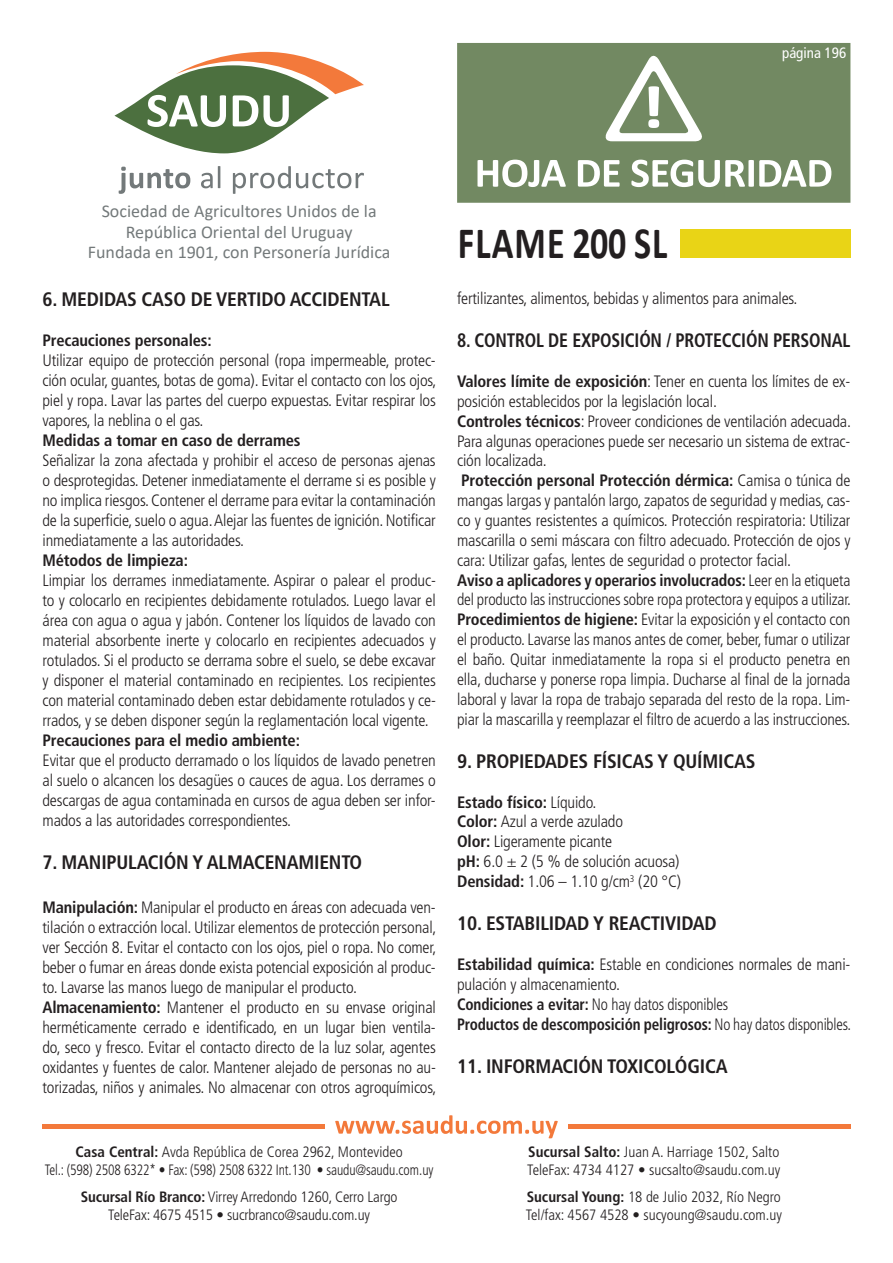
<style>
.page{position:relative;width:893px;height:1263px;background:#fff}
.page>*{position:absolute;margin:0;border:0;box-sizing:border-box;transform-origin:0 0}
.t1{font:700 45px "Calibri";letter-spacing:.03em;color:#231f20;scale:.8 1}
.t2{font:700 condensed 19.5px "Frutiger LT Std";letter-spacing:-.01em;color:#231f20}
.t3{font:700 condensed 19.5px "Frutiger LT Std";letter-spacing:-.01em;color:#231f20;scale:.91 1}
.t4{font:18px/21.6px "Calibri";color:#73797a;text-align:center}
.t5{font:300 condensed 16.5px/20px "Frutiger LT Std";letter-spacing:-.01em;color:#231f20;text-align:justify}
.t6{font:700 condensed 16.5px "Frutiger LT Std";letter-spacing:-.01em;color:#231f20}
.t7{font:300 condensed 15px/18px "Frutiger LT Std";color:#231f20;text-align:center}
.t8{font:condensed 15px "Frutiger LT Std";color:#fff}
.s1{font-weight:700}
</style>
<div class="page">
<svg style="left:457px;top:43px;width:393px;height:160px;background:#829674"></svg>
<svg style="left:119px;top:167px;width:71px;height:27px"></svg>
<svg style="left:201px;top:166px;width:19px;height:22px"></svg>
<svg style="left:233px;top:166px;width:131px;height:28px"></svg>
<svg style="left:114px;top:52px;width:250px;height:101px"></svg>
<div style="left:680px;top:229px;width:170px;height:29px;background:#e9d416"></div>
<svg style="left:43px;top:1125px;width:282px;height:4px"></svg>
<svg style="left:568px;top:1125px;width:282px;height:4px"></svg>
<svg style="left:335px;top:1115px;width:223px;height:23px"></svg>
<p class="t8" style="left:782px;top:45px;width:66px">página 196</p>
<p class="t4" style="left:102px;top:199px;width:276px">Sociedad de Agricultores Unidos de la<br>República Oriental del Uruguay</p>
<p class="t4" style="left:88px;top:240px;width:304px">Fundada en 1901, con Personería Jurídica</p>
<p class="t2" style="left:43px;top:288px;width:349px">6. MEDIDAS CASO DE VERTIDO ACCIDENTAL</p>
<p class="t6" style="left:43px;top:331px;width:171px">Precauciones personales:</p>
<p class="t5" style="left:43px;top:351px;width:395px">Utilizar equipo de protección personal (ropa impermeable, protec&shy;ción ocular, guantes, botas de goma). Evitar el contacto con los ojos, piel y ropa. Lavar las partes del cuerpo expuestas. Evitar respirar los vapores, la neblina o el gas.</p>
<p class="t6" style="left:43px;top:431px;width:260px">Medidas a tomar en caso de derrames</p>
<p class="t5" style="left:43px;top:451px;width:395px">Señalizar la zona afectada y prohibir el acceso de personas ajenas o desprotegidas. Detener inmediatamente el derrame si es posible y no implica riesgos. Contener el derrame para evitar la contaminación de la superficie, suelo o agua. Alejar las fuentes de ignición. Notificar inmediatamente a las autoridades.</p>
<p class="t6" style="left:43px;top:551px;width:147px">Métodos de limpieza:</p>
<p class="t5" style="left:43px;top:571px;width:395px">Limpiar los derrames inmediatamente. Aspirar o palear el produc&shy;to y colocarlo en recipientes debidamente rotulados. Luego lavar el área con agua o agua y jabón. Contener los líquidos de lavado con material absorbente inerte y colocarlo en recipientes adecuados y rotulados. Si el producto se derrama sobre el suelo, se debe excavar y disponer el material contaminado en recipientes. Los recipientes con material contaminado deben estar debidamente rotulados y ce&shy;rrados, y se deben disponer según la reglamentación local vigente.</p>
<p class="t6" style="left:43px;top:730px;width:259px">Precauciones para el medio ambiente:</p>
<p class="t5" style="left:43px;top:750px;width:395px">Evitar que el producto derramado o los líquidos de lavado penetren al suelo o alcancen los desagües o cauces de agua. Los derrames o descargas de agua contaminada en cursos de agua deben ser infor&shy;mados a las autoridades correspondientes.</p>
<p class="t2" style="left:43px;top:851px;width:321px">7. MANIPULACIÓN Y ALMACENAMIENTO</p>
<p class="t5" style="left:43px;top:897px;width:395px;text-align:left"><span class="s1">Manipulación:</span> Manipular el producto en áreas con adecuada ven&shy;tilación o extracción local. Utilizar elementos de protección personal, ver Sección 8. Evitar el contacto con los ojos, piel o ropa. No comer, beber o fumar en áreas donde exista potencial exposición al produc&shy;to. Lavarse las manos luego de manipular el producto.<br><span class="s1">Almacenamiento:</span> Mantener el producto en su envase original herméticamente cerrado e identificado, en un lugar bien ventila&shy;do, seco y fresco. Evitar el contacto directo de la luz solar, agentes oxidantes y fuentes de calor. Mantener alejado de personas no au&shy;torizadas, niños y animales. No almacenar con otros agroquímicos,</p>
<p class="t7" style="left:45px;top:1143px;width:390px"><span class="s1">Casa Central:</span> Avda República de Corea 2962, Montevideo<br>Tel.: (598) 2508 6322* • Fax: (598) 2508 6322 Int.130 • saudu@saudu.com.uy</p>
<p class="t7" style="left:81px;top:1188px;width:318px"><span class="s1">Sucursal Río Branco:</span> Virrey Arredondo 1260, Cerro Largo<br>TeleFax: 4675 4515 • sucrbranco@saudu.com.uy</p>
<h1 class="t1" style="left:458px;top:211px;width:264px">FLAME 200 SL</h1>
<p class="t5" style="left:457px;top:289px;width:342px">fertilizantes, alimentos, bebidas y alimentos para animales.</p>
<p class="t3" style="left:457px;top:329px;width:434px">8. CONTROL DE EXPOSICIÓN / PROTECCIÓN PERSONAL</p>
<p class="t5" style="left:457px;top:372px;width:395px;text-align:left"><span class="s1">Valores límite de exposición</span>: Tener en cuenta los límites de ex&shy;posición establecidos por la legislación local.<br><span class="s1">Controles técnicos</span>: Proveer condiciones de ventilación adecuada.<br>Para algunas operaciones puede ser necesario un sistema de extrac&shy;ción localizada.<br><span class="s1">Protección personal Protección dérmica:</span> Camisa o túnica de mangas largas y pantalón largo, zapatos de seguridad y medias, cas&shy;co y guantes resistentes a químicos. Protección respiratoria: Utilizar mascarilla o semi máscara con filtro adecuado. Protección de ojos y cara: Utilizar gafas, lentes de seguridad o protector facial.<br><span class="s1">Aviso a aplicadores y operarios involucrados:</span> Leer en la etiqueta del producto las instrucciones sobre ropa protectora y equipos a utilizar.<br><span class="s1">Procedimientos de higiene:</span> Evitar la exposición y el contacto con el producto. Lavarse las manos antes de comer, beber, fumar o utilizar el baño. Quitar inmediatamente la ropa si el producto penetra en ella, ducharse y ponerse ropa limpia. Ducharse al final de la jornada laboral y lavar la ropa de trabajo separada del resto de la ropa. Lim&shy;piar la mascarilla y reemplazar el filtro de acuerdo a las instrucciones.</p>
<p class="t2" style="left:457px;top:749px;width:300px">9. PROPIEDADES FÍSICAS Y QUÍMICAS</p>
<p class="t5" style="left:457px;top:792px;width:225px;text-align:left"><span class="s1">Estado físico:</span> Líquido.<br><span class="s1">Color:</span> Azul a verde azulado<br><span class="s1">Olor:</span> Ligeramente picante<br><span class="s1">pH:</span> 6.0 ± 2 (5 % de solución acuosa)<br><span class="s1">Densidad:</span> 1.06 – 1.10 g/cm<sup>3</sup> (20 °C)</p>
<p class="t2" style="left:457px;top:912px;width:261px">10. ESTABILIDAD Y REACTIVIDAD</p>
<p class="t5" style="left:457px;top:955px;width:395px;text-align:left"><span class="s1">Estabilidad química:</span> Estable en condiciones normales de mani&shy;pulación y almacenamiento.<br><span class="s1">Condiciones a evitar:</span> No hay datos disponibles<br><span class="s1">Productos de descomposición peligrosos:</span> No hay datos disponibles.</p>
<p class="t2" style="left:457px;top:1054px;width:272px">11. INFORMACIÓN TOXICOLÓGICA</p>
<p class="t7" style="left:527px;top:1143px;width:255px;text-align:left"><span class="s1">Sucursal Salto:</span> Juan A. Harriage 1502, Salto<br>TeleFax: 4734 4127 • sucsalto@saudu.com.uy</p>
<p class="t7" style="left:526px;top:1188px;width:258px;text-align:left"><span class="s1">Sucursal Young:</span> 18 de Julio 2032, Río Negro<br>Tel/fax: 4567 4528 • sucyoung@saudu.com.uy</p>
</div>
